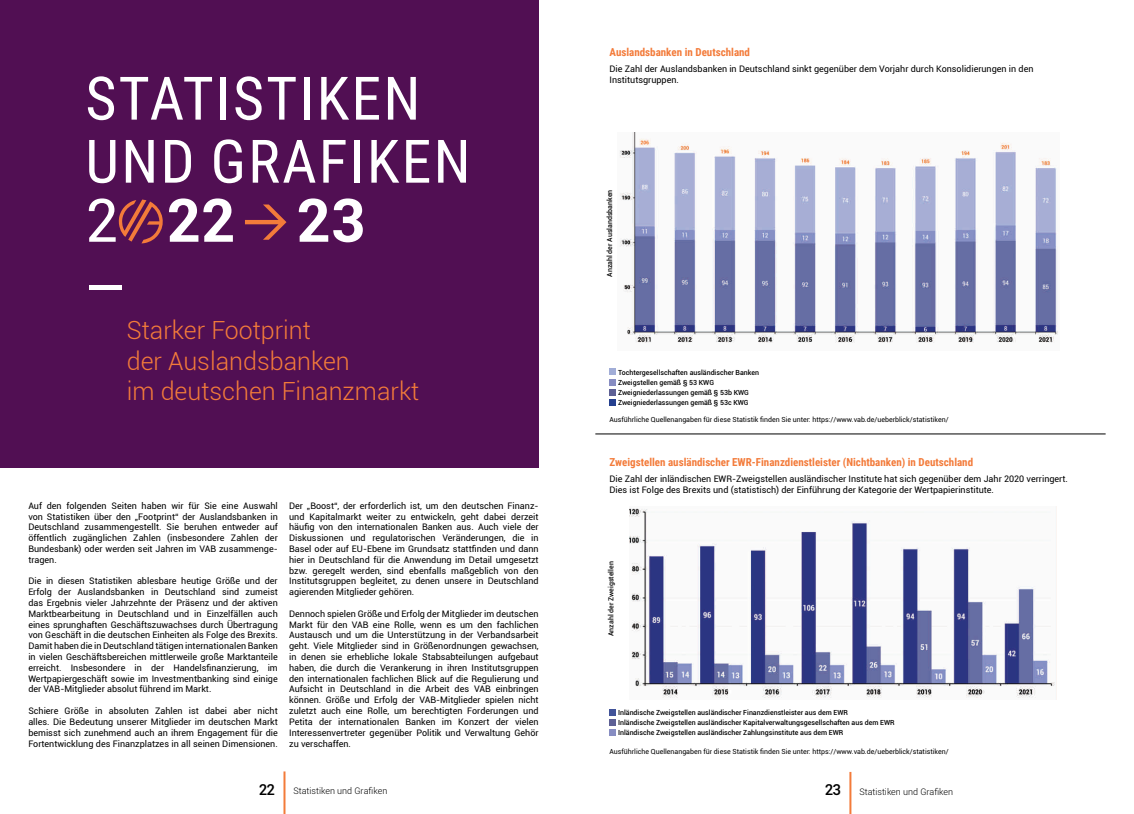
<style>
.page{position:relative;width:1134px;height:814px;background:#fff}
.page>*{position:absolute;margin:0;border:0;box-sizing:border-box;transform-origin:0 0}
.t1{font:60px "Roboto Condensed";letter-spacing:.035em;color:#fff}
.t2{font:700 60px "Roboto";color:#fff}
.t3{font:300 25px "Roboto";color:#f37b3a}
.t4{font:500 15px "Roboto";color:#000}
.t5{font:700 11px "Roboto Condensed";color:#f37b3a}
.t6{font:9px/10.8px "Roboto";color:#000;text-align:justify}
.t7{font:300 9px "Roboto";color:#000}
.t8{font:500 7px "Roboto";color:#000}
.t9{font:7px "Roboto";color:#000}
.s1{font-weight:400}
</style>
<div class="page">
<hr style="left:283px;top:771px;width:2px;height:43px;background:#f37b3a">
<div style="left:0;top:0;width:539px;height:468px;background:#510f53"></div>
<hr style="left:849px;top:771px;width:2px;height:43px;background:#f37b3a">
<img style="left:629px;top:506px;width:428px;height:193px">
<hr style="left:595px;top:433px;width:511px;height:1px;background:#000">
<div style="left:609px;top:369px;width:7px;height:6px;background:#a1add7"></div>
<div style="left:609px;top:379px;width:7px;height:6px;background:#878dc2"></div>
<div style="left:609px;top:389px;width:7px;height:6px;background:#5d6095"></div>
<div style="left:609px;top:399px;width:7px;height:6px;background:#25408f"></div>
<div style="left:609px;top:729px;width:7px;height:6px;background:#878dc2"></div>
<div style="left:609px;top:719px;width:7px;height:6px;background:#5d6095"></div>
<div style="left:609px;top:709px;width:7px;height:6px;background:#415399"></div>
<img style="left:620px;top:132px;width:438px;height:211px">
<svg style="left:245px;top:204px;width:41px;height:36px"></svg>
<svg style="left:118px;top:199px;width:45px;height:44px"></svg>
<p class="t1" style="left:85px;top:56px;width:337px">STATISTIKEN</p>
<p class="t1" style="left:85px;top:119px;width:387px">UND GRAFIKEN</p>
<p class="t5" style="left:609px;top:45px;width:142px">Auslandsbanken in Deutschland</p>
<p class="t6" style="left:609px;top:63px;width:425px">Die Zahl der Auslandsbanken in Deutschland sinkt gegenüber dem Vorjahr durch Konsolidierungen in den</p>
<p class="t6" style="left:609px;top:74px;width:71px">Institutsgruppen.</p>
<p class="t2" style="left:85px;top:178px;width:282px"><span class="s1">2</span> 22 23</p>
<p class="t8" style="left:605px;top:277px;width:89px;rotate:-90deg">Anzahl der Auslandsbanken</p>
<p class="t1" style="left:84px;top:245px;width:42px">—</p>
<p class="t3" style="left:127px;top:313px;width:186px">Starker Footprint</p>
<p class="t3" style="left:127px;top:343px;width:225px">der Auslandsbanken</p>
<p class="t3" style="left:127px;top:373px;width:294px">im deutschen Finanzmarkt</p>
<p class="t6" style="left:28px;top:500px;width:251px">Auf den folgenden Seiten haben wir für Sie eine Auswahl von Statistiken über den „Footprint“ der Auslandsbanken in Deutschland zusammengestellt. Sie beruhen entweder auf öffentlich zugänglichen Zahlen (insbesondere Zahlen der Bundesbank) oder werden seit Jahren im VAB zusammenge&shy;tragen.</p>
<p class="t6" style="left:28px;top:575px;width:251px">Die in diesen Statistiken ablesbare heutige Größe und der Erfolg der Auslandsbanken in Deutschland sind zumeist das Ergebnis vieler Jahrzehnte der Präsenz und der aktiven Marktbearbeitung in Deutschland und in Einzelfällen auch eines sprunghaften Geschäftszuwachses durch Übertragung von Geschäft in die deutschen Einheiten als Folge des Brexits.<br>Damit haben die in Deutschland tätigen internationalen Banken in vielen Geschäftsbereichen mittlerweile große Marktanteile erreicht. Insbesondere in der Handelsfinanzierung, im Wertpapiergeschäft sowie im Investmentbanking sind einige der VAB-Mitglieder absolut führend im Markt.</p>
<p class="t6" style="left:28px;top:705px;width:251px">Schiere Größe in absoluten Zahlen ist dabei aber nicht alles. Die Bedeutung unserer Mitglieder im deutschen Markt bemisst sich zunehmend auch an ihrem Engagement für die Fortentwicklung des Finanzplatzes in all seinen Dimensionen.</p>
<p class="t6" style="left:289px;top:500px;width:251px">Der „Boost“, der erforderlich ist, um den deutschen Finanz&shy;und Kapitalmarkt weiter zu entwickeln, geht dabei derzeit häufig von den internationalen Banken aus. Auch viele der Diskussionen und regulatorischen Veränderungen, die in Basel oder auf EU-Ebene im Grundsatz stattfinden und dann hier in Deutschland für die Anwendung im Detail umgesetzt bzw. geregelt werden, sind ebenfalls maßgeblich von den Institutsgruppen begleitet, zu denen unsere in Deutschland agierenden Mitglieder gehören.</p>
<p class="t6" style="left:289px;top:608px;width:251px">Dennoch spielen Größe und Erfolg der Mitglieder im deutschen Markt für den VAB eine Rolle, wenn es um den fachlichen Austausch und um die Unterstützung in der Verbandsarbeit geht. Viele Mitglieder sind in Größenordnungen gewachsen, in denen sie erhebliche lokale Stabsabteilungen aufgebaut haben, die durch die Verankerung in ihren Institutsgruppen den internationalen fachlichen Blick auf die Regulierung und Aufsicht in Deutschland in die Arbeit des VAB einbringen können. Größe und Erfolg der VAB-Mitglieder spielen nicht zuletzt auch eine Rolle, um berechtigten Forderungen und Petita der internationalen Banken im Konzert der vielen Interessenvertreter gegenüber Politik und Verwaltung Gehör zu verschaffen.</p>
<p class="t4" style="left:259px;top:778px;width:18px">22</p>
<p class="t7" style="left:293px;top:784px;width:95px">Statistiken und Grafiken</p>
<p class="t8" style="left:618px;top:367px;width:142px">Tochtergesellschaften ausländischer Banken</p>
<p class="t8" style="left:618px;top:377px;width:97px">Zweigstellen gemäß § 53 KWG</p>
<p class="t8" style="left:618px;top:387px;width:132px">Zweigniederlassungen gemäß § 53b KWG</p>
<p class="t8" style="left:618px;top:397px;width:132px">Zweigniederlassungen gemäß § 53c KWG</p>
<p class="t9" style="left:609px;top:414px;width:341px">Ausführliche Quellenangaben für diese Statistik finden Sie unter: https://www.vab.de/ueberblick/statistiken/</p>
<p class="t5" style="left:609px;top:454px;width:365px">Zweigstellen ausländischer EWR-Finanzdienstleister (Nichtbanken) in Deutschland</p>
<p class="t6" style="left:609px;top:473px;width:460px">Die Zahl der inländischen EWR-Zweigstellen ausländischer Institute hat sich gegenüber dem Jahr 2020 verringert.</p>
<p class="t6" style="left:609px;top:483px;width:386px">Dies ist Folge des Brexits und (statistisch) der Einführung der Kategorie der Wertpapierinstitute.</p>
<p class="t8" style="left:606px;top:635px;width:76px;rotate:-90deg">Anzahl der Zweigstellen</p>
<p class="t8" style="left:618px;top:707px;width:231px">Inländische Zweigstellen ausländischer Finanzdienstleister aus dem EWR</p>
<p class="t8" style="left:618px;top:717px;width:278px">Inländische Zweigstellen ausländischer Kapitalverwaltungsgesellschaften aus dem EWR</p>
<p class="t8" style="left:618px;top:727px;width:227px">Inländische Zweigstellen ausländischer Zahlungsinstitute aus dem EWR</p>
<p class="t9" style="left:609px;top:746px;width:341px">Ausführliche Quellenangaben für diese Statistik finden Sie unter: https://www.vab.de/ueberblick/statistiken/</p>
<p class="t4" style="left:825px;top:778px;width:18px">23</p>
<p class="t7" style="left:859px;top:785px;width:95px">Statistiken und Grafiken</p>
</div>
